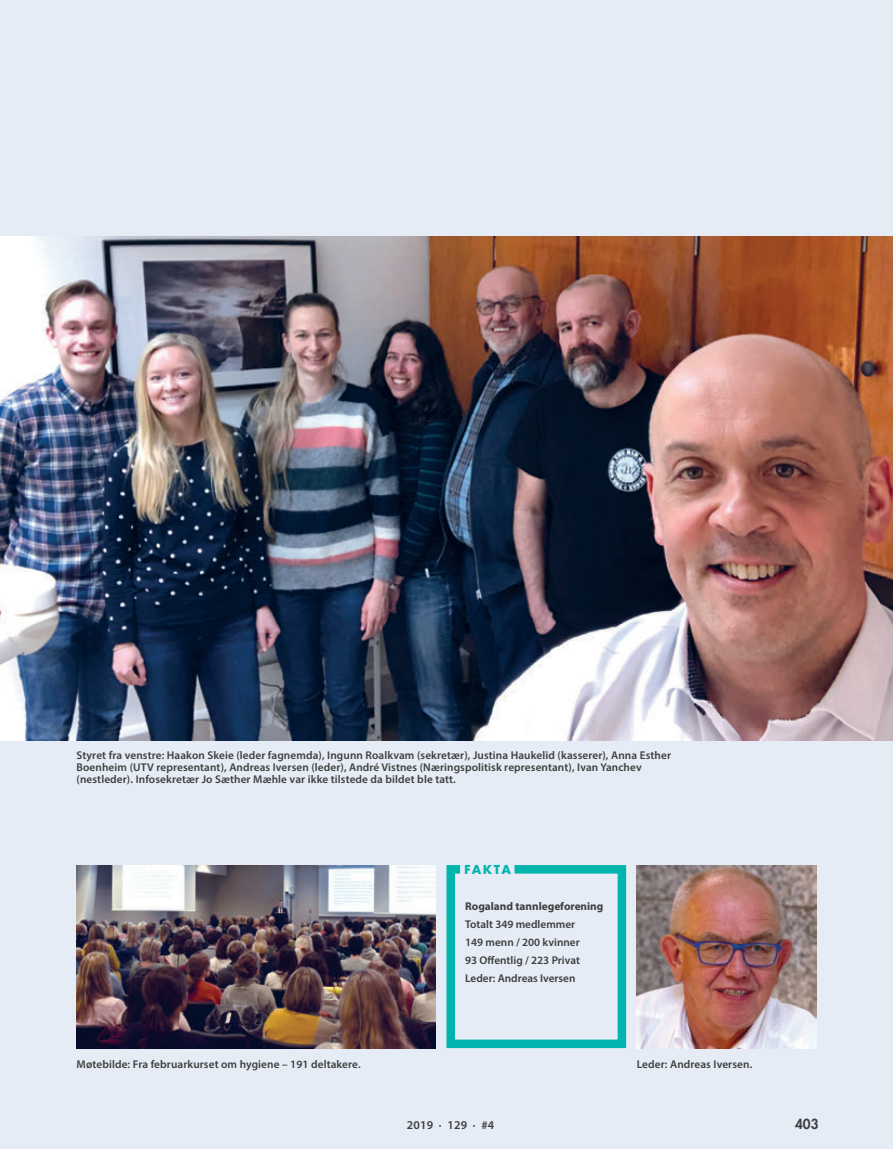
<style>
.page{position:relative;width:893px;height:1149px;background:#fff}
.page>*{position:absolute;margin:0;border:0;box-sizing:border-box;transform-origin:0 0}
.t1{font:800 13.5px "Futura Std";color:#3e3e3f}
.t2{font:600 12px "Myriad Pro";letter-spacing:.02em;color:#3e3e3f}
.t3{font:700 12px "Futura";letter-spacing:.105em;color:#00b5ae}
.t4{font:600 11.25px/18px "Myriad Pro";letter-spacing:.01em;color:#3e3e3f}
.t5{font:700 11.25px "Myriad Pro";color:#3e3e3f}
</style>
<div class="page">
<div style="left:0;top:0;width:893px;height:1148px;background:#e5ecf5"></div>
<img style="left:637px;top:864px;width:179px;height:183px">
<img style="left:77px;top:865px;width:359px;height:182px">
<img style="left:0;top:236px;width:893px;height:503px">
<svg style="left:442px;top:860px;width:188px;height:191px;background:#c0e3e9"></svg>
<p class="t4" style="left:77px;top:748px;width:596px;line-height:12px">Styret fra venstre: Haakon Skeie (leder fagnemda), Ingunn Roalkvam (sekretær), Justina Haukelid (kasserer), Anna Esther<br>Boenheim (UTV representant), Andreas Iversen (leder), André Vistnes (Næringspolitisk representant), Ivan Yanchev (nestleder). Infosekretær Jo Sæther Mæhle var ikke tilstede da bildet ble tatt.</p>
<p class="t3" style="left:464px;top:860px;width:49px">FAKTA</p>
<p class="t5" style="left:465px;top:898px;width:140px">Rogaland tannlegeforening</p>
<p class="t4" style="left:465px;top:914px;width:116px">Totalt 349 medlemmer<br>149 menn / 200 kvinner<br>93 Offentlig / 223 Privat<br>Leder: Andreas Iversen</p>
<p class="t4" style="left:77px;top:1054px;width:286px">Møtebilde: Fra februarkurset om hygiene – 191 deltakere.</p>
<p class="t4" style="left:637px;top:1054px;width:117px">Leder: Andreas Iversen.</p>
<p class="t2" style="left:407px;top:1117px;width:89px">2019 · 129 · #4</p>
<p class="t1" style="left:795px;top:1115px;width:25px">403</p>
</div>
